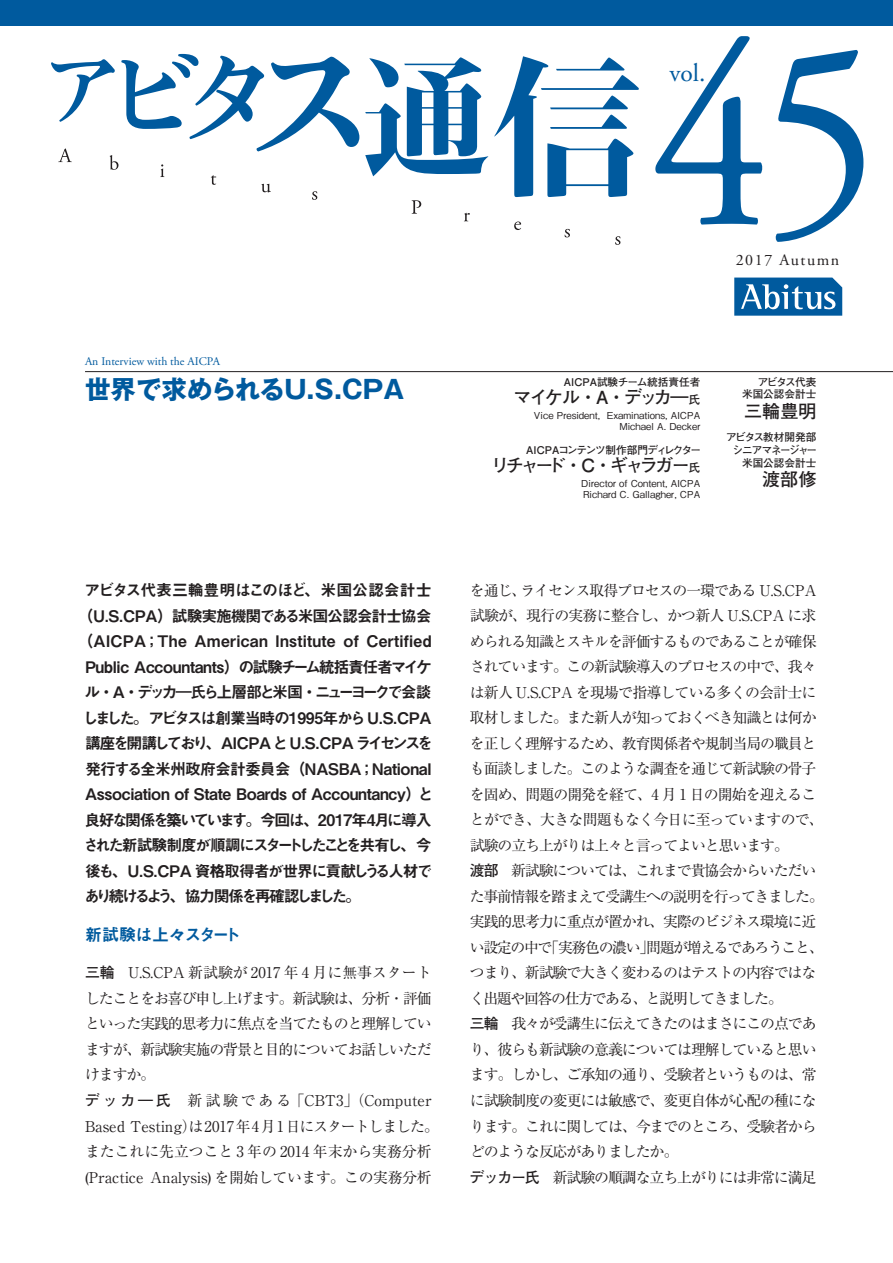
<style>
.page{position:relative;width:893px;height:1263px;background:#fff}
.page>*{position:absolute;margin:0;border:0;box-sizing:border-box;transform-origin:0 0}
.t1{font:265.8px "Adobe Garamond Pro";color:#005a9e;scale:.9 1}
.t2{font:25.5px "Gothic MB101 Pro Bold 90 pv RKSJ H";color:#005a9e}
.t3{font:25.5px "Adobe Garamond Pro";color:#005a9e}
.t4{font:18px "Futo Go B101 Pro Bold 90 pv RKSJ H";letter-spacing:-.14em;color:#231f20}
.t5{font:18px "Futo Go B101 Pro Bold 90 pv RKSJ H";letter-spacing:-.175em;color:#231f20}
.t6{font:16.95px "Midashi Go Pro MB31 90 pv RKSJ H";letter-spacing:-.03em;color:#005a9e}
.t7{font:15.9px "Midashi Go Pr 6 N MB31 90 pv RKSJ H";letter-spacing:-.07em;color:#231f20}
.t8{font:15.9px "Midashi Go Pr 6 N MB31 90 pv RKSJ H";letter-spacing:-.02em;color:#231f20}
.t9{font:15.9px "Midashi Go Pr 6 N MB31 90 pv RKSJ H";letter-spacing:-.11em;color:#231f20}
.t10{font:15.9px "Midashi Go Pr 6 N MB31 90 pv RKSJ H";letter-spacing:.02em;color:#231f20}
.t11{font:15.9px "Midashi Go Pr 6 N MB31 90 pv RKSJ H";letter-spacing:-.195em;color:#231f20}
.t12{font:15.9px "Midashi Go Pr 6 N MB31 90 pv RKSJ H";letter-spacing:-.16em;color:#231f20}
.t13{font:15.9px "Midashi Go Pr 6 N MB31 90 pv RKSJ H";letter-spacing:-.015em;color:#231f20}
.t14{font:15.9px "Midashi Go Pr 6 N MB31 90 pv RKSJ H";letter-spacing:-.2em;color:#231f20}
.t15{font:15.9px "Adobe Garamond Pro";letter-spacing:.1em;color:#231f20}
.t16{font:14.85px/25.5px "Ryumin Pro Regular 90 pv RKSJ H";letter-spacing:-.07em;color:#231f20}
.t17{font:14.85px/25.5px "Ryumin Pro Regular 90 pv RKSJ H";letter-spacing:-.025em;color:#231f20}
.t18{font:11.7px "Adobe Garamond Pro";color:#005a9e}
.t19{font:10.65px/12.8px "Futo Go B101 Pro Bold 90 pv RKSJ H";color:#231f20;text-align:right}
.t20{font:10.65px/12.8px "Futo Go B101 Pro Bold 90 pv RKSJ H";letter-spacing:-.07em;color:#231f20;text-align:right}
.t21{font:10.65px "Futo Go B101 Pro Bold 90 pv RKSJ H";letter-spacing:-.095em;color:#231f20}
.t22{font:9.6px/11.7px "Gothic BBB Pro Medium 90 pv RKSJ H";color:#231f20;text-align:right}
.s1{font-family:"Futo Go B101 Pro Bold 90 pv RKSJ H"}
.s2{font-size:11.7px}
</style>
<div class="page">
<svg style="left:734px;top:278px;width:108px;height:38px;background:#347bb1"></svg>
<svg style="left:365px;top:57px;width:123px;height:119px"></svg>
<svg style="left:494px;top:56px;width:145px;height:141px"></svg>
<svg style="left:51px;top:54px;width:308px;height:146px"></svg>
<svg style="left:412px;top:200px;width:9px;height:14px"></svg>
<svg style="left:464px;top:213px;width:6px;height:8px"></svg>
<svg style="left:514px;top:221px;width:7px;height:9px"></svg>
<svg style="left:565px;top:229px;width:5px;height:8px"></svg>
<svg style="left:615px;top:236px;width:5px;height:9px"></svg>
<div style="left:0;top:0;width:893px;height:26px;background:#005a9e"></div>
<hr style="left:85px;top:371px;width:808px;height:1px;background:#231f20">
<p class="t18" style="left:85px;top:355px;width:137px">An Interview with the AICPA</p>
<h2 class="t2" style="left:85px;top:380px;width:321px">世界で求められるU.S.CPA</h2>
<p class="t13" style="left:85px;top:584px;width:349px">アビタス代表三輪豊明はこのほど、米国公認会計士</p>
<p class="t7" style="left:78px;top:610px;width:356px">（U.S.CPA）試験実施機関である米国公認会計士協会</p>
<p class="t10" style="left:78px;top:635px;width:356px">（AICPA；The American Institute of Certified</p>
<p class="t8" style="left:85px;top:661px;width:348px">Public Accountants）の試験チーム統括責任者マイケ</p>
<p class="t11" style="left:85px;top:686px;width:348px">ル・A・デッカ―氏ら上層部と米国・ニューヨークで会談</p>
<p class="t7" style="left:83px;top:712px;width:350px">しました。アビタスは創業当時の1995年からU.S.CPA</p>
<p class="t9" style="left:85px;top:737px;width:350px">講座を開講しており、AICPAとU.S.CPAライセンスを</p>
<p class="t7" style="left:85px;top:763px;width:348px">発行する全米州政府会計委員会（NASBA；National</p>
<p class="t8" style="left:85px;top:788px;width:350px">Association of State Boards of Accountancy）と</p>
<p class="t9" style="left:84px;top:814px;width:349px">良好な関係を築いています。今回は、2017年4月に導入</p>
<p class="t12" style="left:83px;top:839px;width:350px">された新試験制度が順調にスタートしたことを共有し、今</p>
<p class="t7" style="left:85px;top:865px;width:349px">後も、U.S.CPA 資格取得者が世界に貢献しうる人材で</p>
<p class="t14" style="left:84px;top:890px;width:279px">あり続けるよう、協力関係を再確認しました。</p>
<p class="t6" style="left:85px;top:928px;width:157px">新試験は上々スタート</p>
<p class="t17" style="left:85px;top:962px;width:355px"><span class="s1">三輪</span>　U.S.CPA 新試験が 2017 年 4 月に無事スタートしたことをお喜び申し上げます。新試験は、分析・評価といった実践的思考力に焦点を当てたものと理解していますが、新試験実施の背景と目的についてお話しいただけますか。<br><span class="s1">デッカ ― 氏</span>　新試験である「CBT3」（Computer<br>Based Testing）は2017年4月1日にスタートしました。またこれに先立つこと 3 年の 2014 年末から実務分析(Practice Analysis) を開始しています。この実務分析</p>
<h1 class="t1" style="left:651px;top:13px;width:257px">45</h1>
<p class="t15" style="left:736px;top:252px;width:105px">2017 Autumn</p>
<h2 class="t3" style="left:669px;top:60px;width:37px">vol.</h2>
<p class="t19" style="left:564px;top:377px;width:138px">AICPA試験チーム統括責任者</p>
<p class="t4" style="left:514px;top:390px;width:188px">マイケル・A・デッカ―<span class="s2">氏</span></p>
<p class="t22" style="left:534px;top:410px;width:168px">Vice President, Examinations, AICPA<br>Michael A. Decker</p>
<p class="t21" style="left:526px;top:446px;width:176px">AICPAコンテンツ制作部門ディレクター</p>
<p class="t5" style="left:491px;top:459px;width:211px">リチャード・C・ギャラガー<span class="s2">氏</span></p>
<p class="t22" style="left:581px;top:478px;width:121px;text-align:left">Director of Content, AICPA<br>Richard C. Gallagher, CPA</p>
<p class="t19" style="left:742px;top:377px;width:76px">アビタス代表<br>米国公認会計士</p>
<p class="t4" style="left:744px;top:404px;width:74px">三輪豊明</p>
<p class="t20" style="left:726px;top:432px;width:93px">アビタス教材開発部シニアマネージャー米国公認会計士</p>
<p class="t4" style="left:762px;top:472px;width:56px">渡部修</p>
<p class="t16" style="left:470px;top:579px;width:356px">を通じ、ライセンス取得プロセスの一環である U.S.CPA試験が、現行の実務に整合し、かつ新人 U.S.CPA に求められる知識とスキルを評価するものであることが確保されています。この新試験導入のプロセスの中で、我々は新人 U.S.CPA を現場で指導している多くの会計士に取材しました。また新人が知っておくべき知識とは何かを正しく理解するため、教育関係者や規制当局の職員とも面談しました。このような調査を通じて新試験の骨子を固め、問題の開発を経て、4 月 1 日の開始を迎えることができ、大きな問題もなく今日に至っていますので、試験の立ち上がりは上々と言ってよいと思います。<br><span class="s1">渡部</span>　新試験については、これまで貴協会からいただいた事前情報を踏まえて受講生への説明を行ってきました。実践的思考力に重点が置かれ、実際のビジネス環境に近い設定の中で「実務色の濃い」問題が増えるであろうこと、つまり、新試験で大きく変わるのはテストの内容ではなく出題や回答の仕方である、と説明してきました。<br><span class="s1">三輪</span>　我々が受講生に伝えてきたのはまさにこの点であり、彼らも新試験の意義については理解していると思います。しかし、ご承知の通り、受験者というものは、常に試験制度の変更には敏感で、変更自体が心配の種になります。これに関しては、今までのところ、受験者からどのような反応がありましたか。<br><span class="s1">デッカー氏</span>　新試験の順調な立ち上がりには非常に満足</p>
</div>
